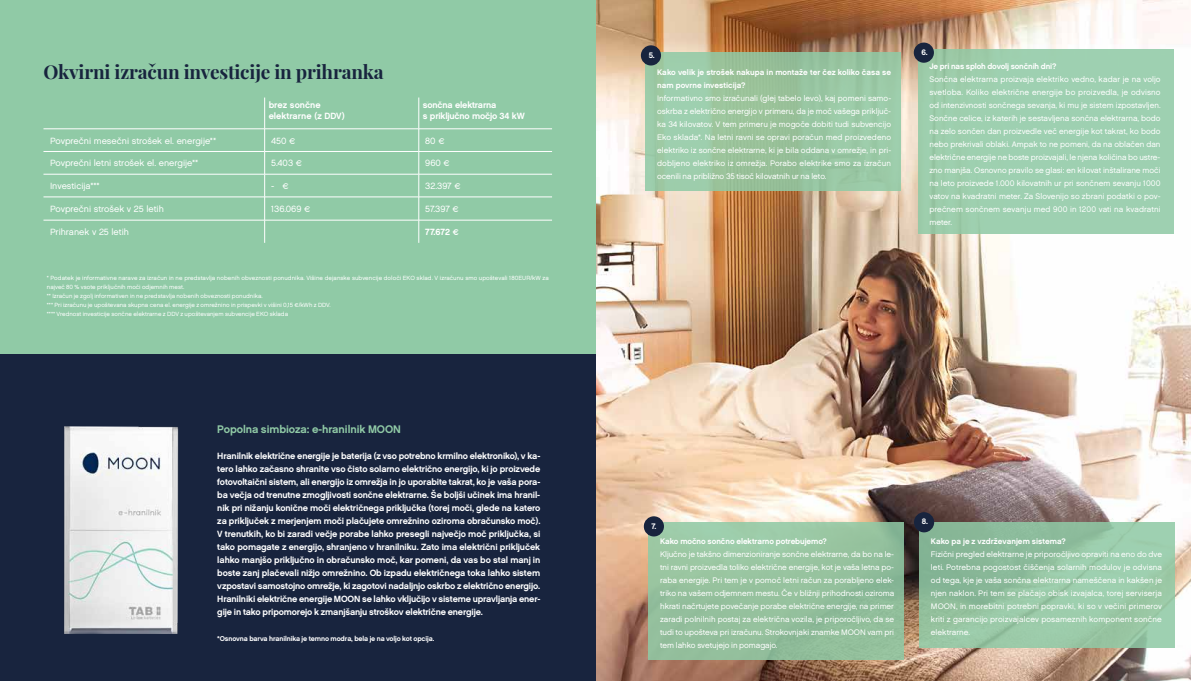
<style>
.page{position:relative;width:1191px;height:681px;background:#fff}
.page>*{position:absolute;margin:0;border:0;box-sizing:border-box;transform-origin:0 0}
.t1{font:700 19px "Playfair Display";letter-spacing:-.01em;color:#18243e}
.t2{font:11px "Chalet New York Nineteen Sixty";letter-spacing:-.005em;color:#90caa6}
.t3{font:9px/13px "Chalet New York Nineteen Sixty";letter-spacing:-.015em;color:#fff}
.t4{font:9px "Chalet London Nineteen Sixty";color:#fff}
.t5{font:8px/13px "Chalet London Nineteen Sixty";letter-spacing:-.005em;color:#fff;text-align:justify}
.t6{font:8px/13px "Chalet New York Nineteen Sixty";color:#fff}
.t7{font:7px "Chalet New York Nineteen Sixty";letter-spacing:-.015em;color:#fff}
.t8{font:6px/9px "Chalet London Nineteen Sixty";letter-spacing:.005em;color:#fff}
</style>
<div class="page">
<img style="left:595px;top:0;width:596px;height:680px">
<div style="left:648px;top:522px;width:255px;height:138px;background:linear-gradient(to right,#9ac5a2,#91be9b)"></div>
<div style="left:644px;top:516px;width:20px;height:20px;background:#18243e;border-radius:50%"></div>
<div style="left:645px;top:52px;width:255px;height:138px;background:linear-gradient(to right,#9cc8a4,#98c5a1)"></div>
<div style="left:641px;top:45px;width:20px;height:20px;background:#18243e;border-radius:50%"></div>
<svg style="left:919px;top:522px;width:256px;height:125px;background:#94c3a3"></svg>
<div style="left:914px;top:512px;width:20px;height:20px;background:#18243e;border-radius:50%"></div>
<div style="left:918px;top:50px;width:255px;height:184px;background:#9ed0b1"></div>
<div style="left:913px;top:43px;width:21px;height:20px;background:#18243e;border-radius:50%"></div>
<div style="left:0;top:0;width:595px;height:355px;background:#90caa6"></div>
<div style="left:0;top:354px;width:595px;height:326px;background:#18243e"></div>
<hr style="left:264px;top:97px;width:1px;height:32px;background:#fff">
<hr style="left:418px;top:97px;width:1px;height:32px;background:#fff">
<hr style="left:43px;top:129px;width:222px;height:1px;background:#fff">
<hr style="left:265px;top:129px;width:154px;height:1px;background:#fff">
<hr style="left:419px;top:129px;width:133px;height:1px;background:#fff">
<hr style="left:43px;top:151px;width:222px;height:1px;background:#fff">
<hr style="left:265px;top:151px;width:154px;height:1px;background:#fff">
<hr style="left:419px;top:151px;width:133px;height:1px;background:#fff">
<hr style="left:43px;top:174px;width:222px;height:1px;background:#fff">
<hr style="left:265px;top:174px;width:154px;height:1px;background:#fff">
<hr style="left:419px;top:174px;width:133px;height:1px;background:#fff">
<hr style="left:43px;top:197px;width:222px;height:1px;background:#fff">
<hr style="left:265px;top:197px;width:154px;height:1px;background:#fff">
<hr style="left:419px;top:197px;width:133px;height:1px;background:#fff">
<hr style="left:43px;top:220px;width:222px;height:1px;background:#fff">
<hr style="left:265px;top:220px;width:154px;height:1px;background:#fff">
<svg style="left:264px;top:129px;width:1px;height:114px"></svg>
<hr style="left:419px;top:220px;width:133px;height:1px;background:#fff">
<svg style="left:418px;top:129px;width:1px;height:114px"></svg>
<img style="left:64px;top:426px;width:115px;height:207px">
<h1 class="t1" style="left:43px;top:57px;width:341px">Okvirni izračun investicije in prihranka</h1>
<p class="t3" style="left:269px;top:100px;width:77px;line-height:10.8px">brez sončne elektrarne (z DDV)</p>
<p class="t3" style="left:423px;top:100px;width:103px;line-height:10.8px">sončna elektrarna<br>s priključno močjo 34 kW</p>
<p class="t4" style="left:50px;top:135px;width:168px">Povprečni mesečni strošek el. energije**</p>
<p class="t4" style="left:271px;top:135px;width:26px">450 €</p>
<p class="t4" style="left:425px;top:135px;width:21px">80 €</p>
<p class="t4" style="left:50px;top:157px;width:150px">Povprečni letni strošek el. energije**</p>
<p class="t4" style="left:271px;top:157px;width:32px">5.403 €</p>
<p class="t4" style="left:425px;top:157px;width:26px">960 €</p>
<p class="t4" style="left:50px;top:180px;width:51px">Investicija***</p>
<p class="t4" style="left:271px;top:180px;width:19px">- €</p>
<p class="t4" style="left:425px;top:180px;width:37px">32.397 €</p>
<p class="t4" style="left:50px;top:203px;width:115px">Povprečni strošek v 25 letih</p>
<p class="t4" style="left:271px;top:203px;width:41px">136.069 €</p>
<p class="t4" style="left:425px;top:203px;width:35px">57.397 €</p>
<p class="t4" style="left:50px;top:226px;width:80px">Prihranek v 25 letih</p>
<p class="t3" style="left:425px;top:225px;width:35px">77.672 €</p>
<p class="t8" style="left:47px;top:273px;width:503px">* Podatek je informativne narave za izračun in ne predstavlja nobenih obveznosti ponudnika. Višine dejanske subvencije določi EKO sklad. V izračunu smo upoštevali 180EUR/kW za največ 80 % vsote priključnih moči odjemnih mest.<br>** Izračun je zgolj informativen in ne predstavlja nobenih obveznosti ponudnika.<br>*** Pri izračunu je upoštevana skupna cena el. energije z omrežnino in prispevki v višini 0,15 €/kWh z DDV.<br>**** Vrednost investicije sončne elektrarne z DDV z upoštevanjem subvencije EKO sklada</p>
<h2 class="t2" style="left:217px;top:422px;width:185px">Popolna simbioza: e-hranilnik MOON</h2>
<p class="t3" style="left:217px;top:449px;width:325px;text-align:justify">Hranilnik električne energije je baterija (z vso potrebno krmilno elektroniko), v ka&shy;tero lahko začasno shranite vso čisto solarno električno energijo, ki jo proizvede fotovoltaični sistem, ali energijo iz omrežja in jo uporabite takrat, ko je vaša pora&shy;ba večja od trenutne zmogljivosti sončne elektrarne. Še boljši učinek ima hranil&shy;nik pri nižanju konične moči električnega priključka (torej moči, glede na katero za priključek z merjenjem moči plačujete omrežnino oziroma obračunsko moč).<br>V trenutkih, ko bi zaradi večje porabe lahko presegli največjo moč priključka, si tako pomagate z energijo, shranjeno v hranilniku. Zato ima električni priključek lahko manjšo priključno in obračunsko moč, kar pomeni, da vas bo stal manj in boste zanj plačevali nižjo omrežnino. Ob izpadu električnega toka lahko sistem vzpostavi samostojno omrežje, ki zagotovi nadaljnjo oskrbo z električno energijo.<br>Hranilniki električne energije MOON se lahko vključijo v sisteme upravljanja ener&shy;gije in tako pripomorejo k zmanjšanju stroškov električne energije.</p>
<p class="t7" style="left:217px;top:634px;width:218px">*Osnovna barva hranilnika je temno modra, bela je na voljo kot opcija.</p>
<p class="t6" style="left:648px;top:48px;width:8px">5.</p>
<p class="t6" style="left:657px;top:66px;width:235px">Kako velik je strošek nakupa in montaže ter čez koliko časa se nam povrne investicija?</p>
<p class="t5" style="left:657px;top:92px;width:235px">Informativno smo izračunali (glej tabelo levo), kaj pomeni samo&shy;oskrba z električno energijo v primeru, da je moč vašega priključ&shy;ka 34 kilovatov. V tem primeru je mogoče dobiti tudi subvencijo Eko sklada*. Na letni ravni se opravi poračun med proizvedeno elektriko iz sončne elektrarne, ki je bila oddana v omrežje, in pri&shy;dobljeno elektriko iz omrežja. Porabo elektrike smo za izračun ocenili na približno 35 tisoč kilovatnih ur na leto.</p>
<p class="t6" style="left:921px;top:45px;width:8px">6.</p>
<p class="t6" style="left:929px;top:59px;width:129px">Je pri nas sploh dovolj sončnih dni?</p>
<p class="t5" style="left:929px;top:72px;width:233px">Sončna elektrarna proizvaja elektriko vedno, kadar je na voljo svetloba. Koliko električne energije bo proizvedla, je odvisno od intenzivnosti sončnega sevanja, ki mu je sistem izpostavljen.<br>Sončne celice, iz katerih je sestavljena sončna elektrarna, bodo na zelo sončen dan proizvedle več energije kot takrat, ko bodo nebo prekrivali oblaki. Ampak to ne pomeni, da na oblačen dan električne energije ne boste proizvajali, le njena količina bo ustre&shy;zno manjša. Osnovno pravilo se glasi: en kilovat inštalirane moči na leto proizvede 1.000 kilovatnih ur pri sončnem sevanju 1000 vatov na kvadratni meter. Za Slovenijo so zbrani podatki o pov&shy;prečnem sončnem sevanju med 900 in 1200 vati na kvadratni meter.</p>
<p class="t6" style="left:651px;top:519px;width:6px">7.</p>
<p class="t6" style="left:660px;top:534px;width:168px">Kako močno sončno elektrarno potrebujemo?</p>
<p class="t5" style="left:660px;top:547px;width:235px">Ključno je takšno dimenzioniranje sončne elektrarne, da bo na le&shy;tni ravni proizvedla toliko električne energije, kot je vaša letna po&shy;raba energije. Pri tem je v pomoč letni račun za porabljeno elek&shy;triko na vašem odjemnem mestu. Če v bližnji prihodnosti oziroma hkrati načrtujete povečanje porabe električne energije, na primer zaradi polnilnih postaj za električna vozila, je priporočljivo, da se tudi to upošteva pri izračunu. Strokovnjaki znamke MOON vam pri tem lahko svetujejo in pomagajo.</p>
<p class="t6" style="left:921px;top:515px;width:8px">8.</p>
<p class="t6" style="left:931px;top:534px;width:136px">Kako pa je z vzdrževanjem sistema?</p>
<p class="t5" style="left:931px;top:547px;width:233px">Fizični pregled elektrarne je priporočljivo opraviti na eno do dve leti. Potrebna pogostost čiščenja solarnih modulov je odvisna od tega, kje je vaša sončna elektrarna nameščena in kakšen je njen naklon. Pri tem se plačajo obisk izvajalca, torej serviserja MOON, in morebitni potrebni popravki, ki so v večini primerov kriti z garancijo proizvajalcev posameznih komponent sončne elektrarne.</p>
</div>
